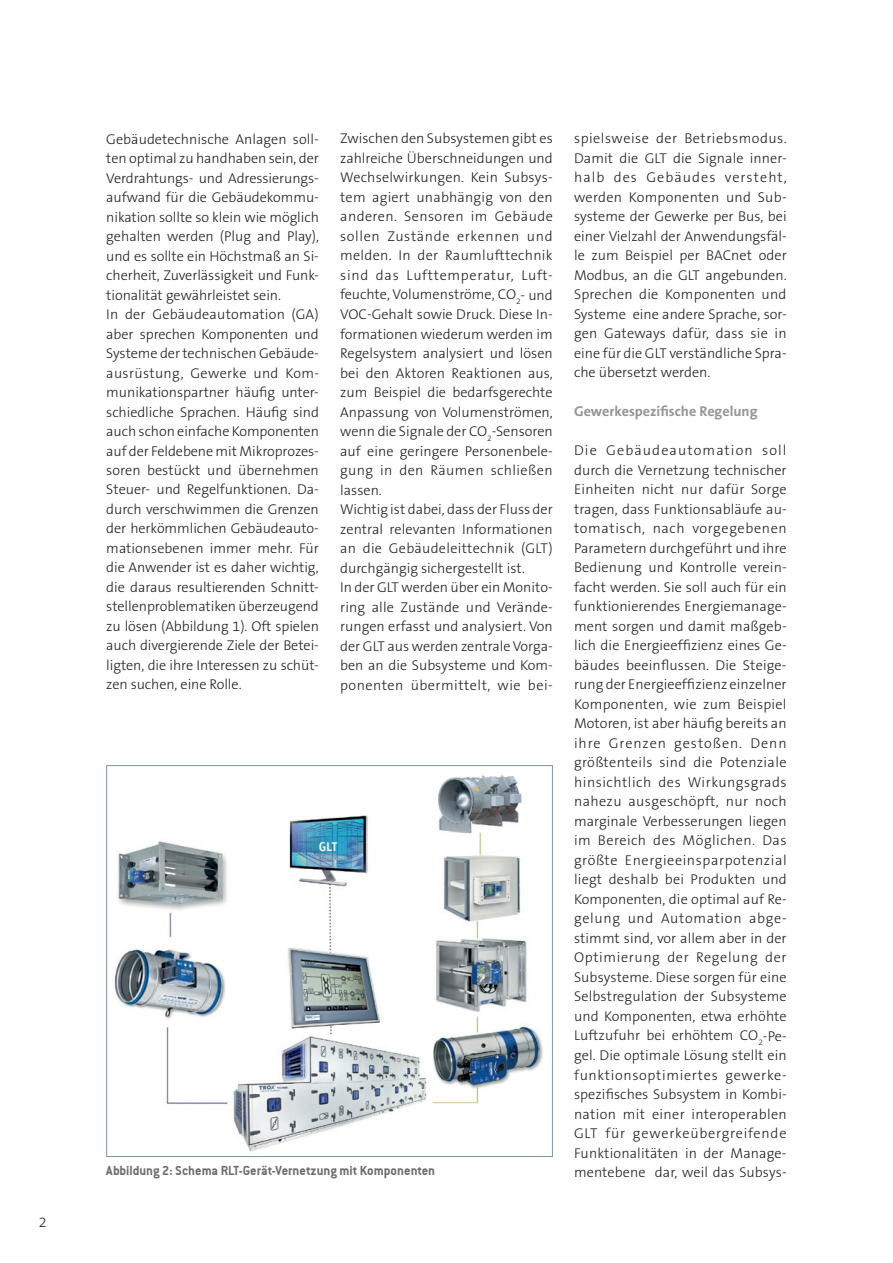
<style>
.page{position:relative;width:893px;height:1263px;background:#fff}
.page>*{position:absolute;margin:0;border:0;box-sizing:border-box;transform-origin:0 0}
.t1{font:300 14.25px/19.5px "The Sans B3";color:#231f20}
.t2{font:14.25px "Conduit ITCTT Bold";color:#6c6d70}
.t3{font:700 14.25px "The Sans B7";color:#939598}
</style>
<div class="page">
<img style="left:114px;top:775px;width:429px;height:377px">
<p class="t1" style="left:39px;top:1212px;width:9px">2</p>
<p class="t1" style="left:106px;top:129px;width:214px">Gebäudetechnische Anlagen soll&shy;ten optimal zu handhaben sein, der Verdrahtungs- und Adressierungs&shy;aufwand für die Gebäudekommu&shy;nikation sollte so klein wie möglich gehalten werden (Plug and Play), und es sollte ein Höchstmaß an Si&shy;cherheit, Zuverlässigkeit und Funk&shy;tionalität gewährleistet sein.<br>In der Gebäudeautomation (GA) aber sprechen Komponenten und Systeme der technischen Gebäude&shy;ausrüstung, Gewerke und Kom&shy;munikationspartner häufig unter&shy;schiedliche Sprachen. Häufig sind auch schon einfache Komponenten auf der Feldebene mit Mikroprozes&shy;soren bestückt und übernehmen Steuer- und Regelfunktionen. Da&shy;durch verschwimmen die Grenzen der herkömmlichen Gebäudeauto&shy;mationsebenen immer mehr. Für die Anwender ist es daher wichtig, die daraus resultierenden Schnitt&shy;stellenproblematiken überzeugend zu lösen (Abbildung 1). Oft spielen auch divergierende Ziele der Betei&shy;ligten, die ihre Interessen zu schüt&shy;zen suchen, eine Rolle.</p>
<p class="t1" style="left:340px;top:129px;width:214px">Zwischen den Subsystemen gibt es zahlreiche Überschneidungen und<br>Wechselwirkungen. Kein Subsys&shy;tem agiert unabhängig von den anderen. Sensoren im Gebäude sollen Zustände erkennen und melden. In der Raumlufttechnik sind das Lufttemperatur, Luft&shy;feuchte, Volumenströme, CO<sub>2</sub>- und<br>VOC-Gehalt sowie Druck. Diese In&shy;formationen wiederum werden im<br>Regelsystem analysiert und lösen bei den Aktoren Reaktionen aus, zum Beispiel die bedarfsgerechte<br>Anpassung von Volumenströmen, wenn die Signale der CO<sub>2</sub>-Sensoren auf eine geringere Personenbele&shy;gung in den Räumen schließen lassen.<br>Wichtig ist dabei, dass der Fluss der zentral relevanten Informationen an die Gebäudeleittechnik (GLT) durchgängig sichergestellt ist.<br>In der GLT werden über ein Monito&shy;ring alle Zustände und Verände&shy;rungen erfasst und analysiert. Von der GLT aus werden zentrale Vorga&shy;ben an die Subsysteme und Kom&shy;ponenten übermittelt, wie bei-</p>
<p class="t1" style="left:574px;top:129px;width:214px;text-align:justify">spielsweise der Betriebsmodus.<br>Damit die GLT die Signale inner&shy;halb des Gebäudes versteht, werden Komponenten und Sub&shy;systeme der Gewerke per Bus, bei einer Vielzahl der Anwendungsfäl&shy;le zum Beispiel per BACnet oder Modbus, an die GLT angebunden.<br>Sprechen die Komponenten und Systeme eine andere Sprache, sor&shy;gen Gateways dafür, dass sie in eine für die GLT verständliche Spra&shy;che übersetzt werden.</p>
<p class="t3" style="left:574px;top:404px;width:185px">Gewerkespezifische Regelung</p>
<p class="t1" style="left:574px;top:441px;width:214px;text-align:justify">Die Gebäudeautomation soll durch die Vernetzung technischer Einheiten nicht nur dafür Sorge tragen, dass Funktionsabläufe au&shy;tomatisch, nach vorgegebenen Parametern durchgeführt und ihre Bedienung und Kontrolle verein&shy;facht werden. Sie soll auch für ein funktionierendes Energiemanage&shy;ment sorgen und damit maßgeb&shy;lich die Energieeffizienz eines Ge&shy;bäudes beeinflussen. Die Steige&shy;rung der Energieeffizienz einzelner Komponenten, wie zum Beispiel Motoren, ist aber häufig bereits an ihre Grenzen gestoßen. Denn größtenteils sind die Potenziale hinsichtlich des Wirkungsgrads nahezu ausgeschöpft, nur noch marginale Verbesserungen liegen im Bereich des Möglichen. Das größte Energieeinsparpotenzial liegt deshalb bei Produkten und Komponenten, die optimal auf Re&shy;gelung und Automation abge&shy;stimmt sind, vor allem aber in der Optimierung der Regelung der Subsysteme. Diese sorgen für eine Selbstregulation der Subsysteme und Komponenten, etwa erhöhte Luftzufuhr bei erhöhtem CO<sub>2</sub>-Pe&shy;gel. Die optimale Lösung stellt ein funktionsoptimiertes gewerke&shy;spezifisches Subsystem in Kombi&shy;nation mit einer interoperablen GLT für gewerkeübergreifende Funktionalitäten in der Manage-</p>
<p class="t2" style="left:106px;top:1162px;width:330px">Abbildung 2: Schema RLT-Gerät-Vernetzung mit Komponenten</p>
<p class="t1" style="left:574px;top:1163px;width:214px">mentebene dar, weil das Subsys-</p>
</div>
